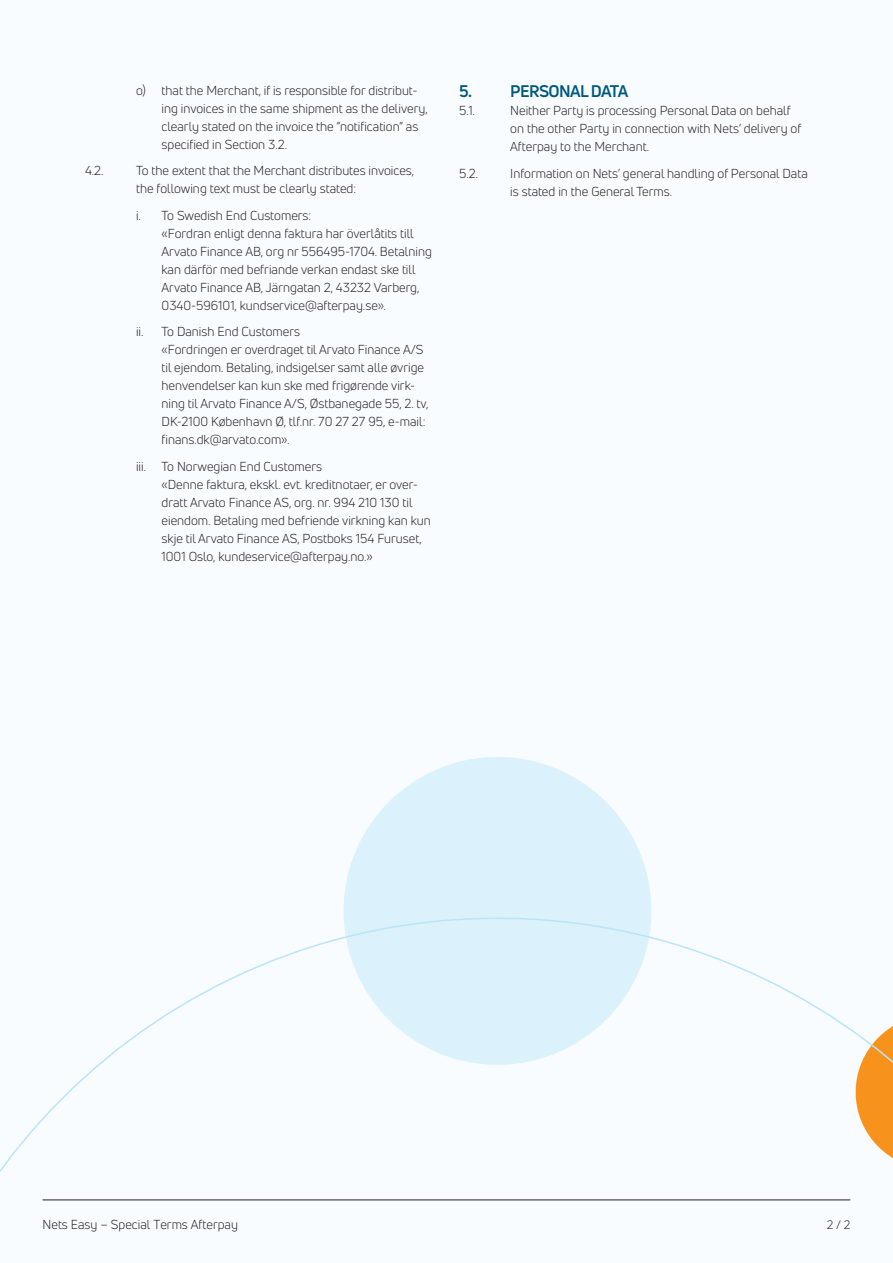
<style>
.page{position:relative;width:893px;height:1263px;background:#f8fcfe}
.page>*{position:absolute;margin:0;border:0;box-sizing:border-box;transform-origin:0 0}
.NETS_Subhead_index{font:700 16.5px "Uni Neue";letter-spacing:-.035em;color:#00587e}
.NETS_numbering_2{font:12.75px/18px "Uni Neue";color:#231f20}
.NETS_Body_EN{font:12.75px/18px "Uni Neue";color:#231f20}
.NETS_numbering_1{font:12.75px/18px "Uni Neue";color:#231f20}
.t1{font:12px "Uni Neue";color:#231f20}
</style>
<div class="page">
<div style="left:344px;top:757px;width:307px;height:308px;background:#dbf2fc;border-radius:50%"></div>
<svg style="left:0;top:917px;width:893px;height:284px"></svg>
<hr style="left:43px;top:1200px;width:807px;height:1px;background:#231f20">
<p class="NETS_numbering_2" style="left:162px;top:81px;width:268px;text-indent:-26px">o) that the Merchant, if is responsible for distribut&shy;ing invoices in the same shipment as the delivery, clearly stated on the invoice the ”notification” as specified in Section 3.2.</p>
<p class="NETS_Body_EN" style="left:85px;top:162px;width:20px">4.2.</p>
<p class="NETS_Body_EN" style="left:136px;top:162px;width:280px">To the extent that the Merchant distributes invoices, the following text must be clearly stated:</p>
<p class="NETS_numbering_1" style="left:136px;top:206px;width:177px">i. To Swedish End Customers:</p>
<p class="NETS_numbering_2" style="left:162px;top:224px;width:272px">«Fordran enligt denna faktura har överlåtits till Arvato Finance AB, org nr 556495-1704. Betalning kan därför med befriande verkan endast ske till Arvato Finance AB, Järngatan 2, 43232 Varberg, 0340-596101, kundservice@afterpay.se».</p>
<p class="NETS_numbering_1" style="left:136px;top:323px;width:165px">ii. To Danish End Customers</p>
<p class="NETS_numbering_2" style="left:162px;top:341px;width:268px">«Fordringen er overdraget til Arvato Finance A/S til ejendom. Betaling, indsigelser samt alle øvrige henvendelser kan kun ske med frigørende virk&shy;ning til Arvato Finance A/S, Østbanegade 55, 2. tv, DK-2100 København Ø, tlf.nr. 70 27 27 95, e-mail: finans.dk@arvato.com».</p>
<p class="NETS_numbering_1" style="left:136px;top:457px;width:187px">iii. To Norwegian End Customers</p>
<p class="NETS_numbering_1" style="left:162px;top:475px;width:271px">«Denne faktura, ekskl. evt. kreditnotaer, er over&shy;dratt Arvato Finance AS, org. nr. 994 210 130 til eiendom. Betaling med befriende virkning kan kun skje til Arvato Finance AS, Postboks 154 Furuset, 1001 Oslo, kundeservice@afterpay.no.»</p>
<p class="NETS_Subhead_index" style="left:459px;top:81px;width:171px">5. PERSONAL DATA</p>
<p class="NETS_Body_EN" style="left:459px;top:102px;width:17px">5.1.</p>
<p class="NETS_Body_EN" style="left:510px;top:102px;width:293px">Neither Party is processing Personal Data on behalf on the other Party in connection with Nets’ delivery of<br>Afterpay to the Merchant.</p>
<p class="NETS_Body_EN" style="left:459px;top:164px;width:21px">5.2.</p>
<p class="NETS_Body_EN" style="left:510px;top:164px;width:299px">Information on Nets’ general handling of Personal Data is stated in the General Terms.</p>
<p class="NETS_numbering_2" style="left:43px;top:1215px;width:197px">Nets Easy – Special Terms Afterpay</p>
<p class="t1" style="left:827px;top:1217px;width:25px">2 / 2</p>
</div>
